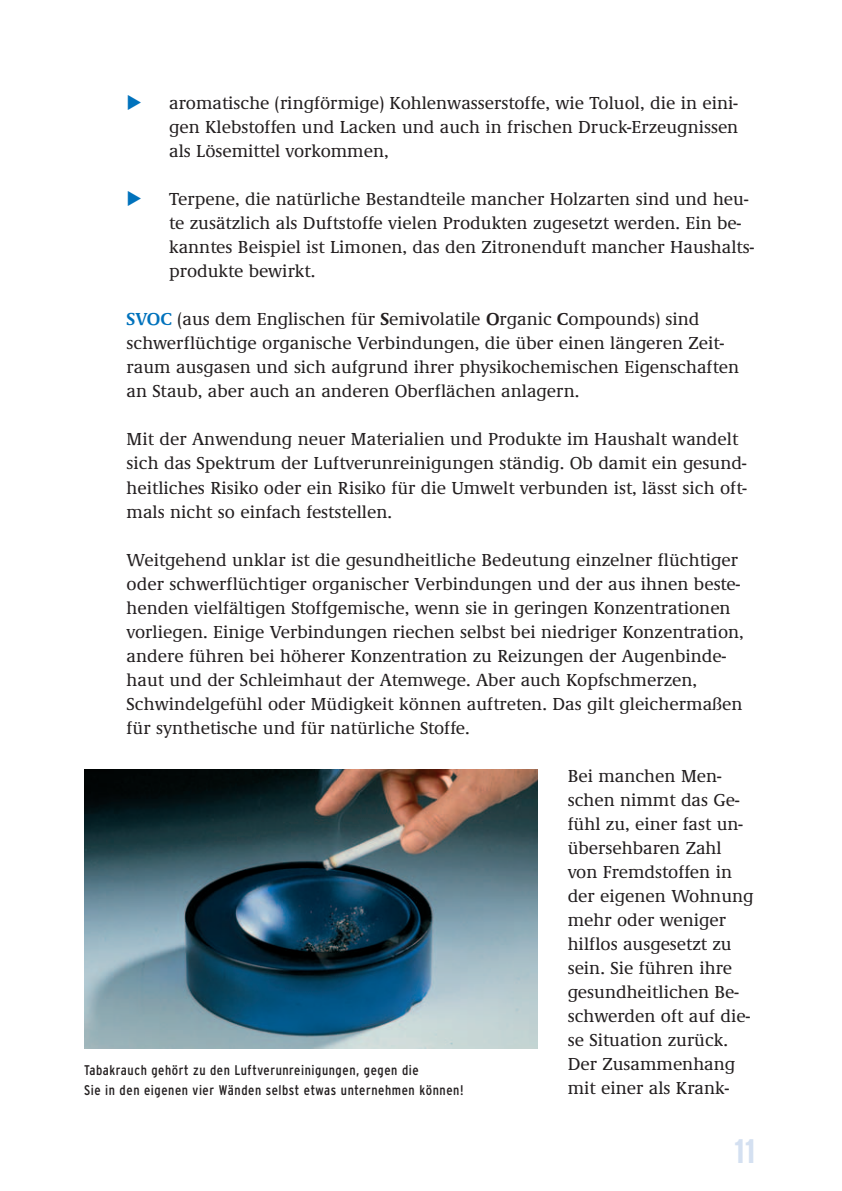
<style>
.page{position:relative;width:842px;height:1191px;background:#fff}
.page>*{position:absolute;margin:0;border:0;box-sizing:border-box;transform-origin:0 0}
.t1{font:700 condensed 34px "Interstate";color:#d4e0f1}
.t2{font:500 18px/24px "Demos EF";color:#231f20}
.t3{font:condensed 14px/20px "Interstate";letter-spacing:.04em;color:#231f20}
.s1{font-weight:600;color:#0072bc}
.s2{font-weight:600}
</style>
<div class="page">
<img style="left:84px;top:769px;width:454px;height:279px">
<p class="t2" style="left:169px;top:93px;width:571px;text-align:justify">aromatische (ringförmige) Kohlenwasserstoffe, wie Toluol, die in eini&shy;gen Klebstoffen und Lacken und auch in frischen Druck-Erzeugnissen als Lösemittel vorkommen,</p>
<p class="t2" style="left:169px;top:189px;width:586px">Terpene, die natürliche Bestandteile mancher Holzarten sind und heu&shy;te zusätzlich als Duftstoffe vielen Produkten zugesetzt werden. Ein be&shy;kanntes Beispiel ist Limonen, das den Zitronenduft mancher Haushalts&shy;produkte bewirkt.</p>
<p class="t2" style="left:127px;top:309px;width:614px"><span class="s1">SVOC</span> (aus dem Englischen für <span class="s2">S</span>emi<span class="s2">v</span>olatile <span class="s2">O</span>rganic <span class="s2">C</span>ompounds) sind schwerflüchtige organische Verbindungen, die über einen längeren Zeit&shy;raum ausgasen und sich aufgrund ihrer physikochemischen Eigenschaften an Staub, aber auch an anderen Oberflächen anlagern.</p>
<p class="t2" style="left:127px;top:429px;width:622px">Mit der Anwendung neuer Materialien und Produkte im Haushalt wandelt sich das Spektrum der Luftverunreinigungen ständig. Ob damit ein gesund&shy;heitliches Risiko oder ein Risiko für die Umwelt verbunden ist, lässt sich oft&shy;mals nicht so einfach feststellen.</p>
<p class="t2" style="left:127px;top:549px;width:619px">Weitgehend unklar ist die gesundheitliche Bedeutung einzelner flüchtiger oder schwerflüchtiger organischer Verbindungen und der aus ihnen beste&shy;henden vielfältigen Stoffgemische, wenn sie in geringen Konzentrationen vorliegen. Einige Verbindungen riechen selbst bei niedriger Konzentration, andere führen bei höherer Konzentration zu Reizungen der Augenbinde&shy;haut und der Schleimhaut der Atemwege. Aber auch Kopfschmerzen, Schwindelgefühl oder Müdigkeit können auftreten. Das gilt gleichermaßen für synthetische und für natürliche Stoffe.</p>
<p class="t2" style="left:568px;top:765px;width:187px">Bei manchen Men&shy;schen nimmt das Ge&shy;fühl zu, einer fast un&shy;übersehbaren Zahl von Fremdstoffen in der eigenen Wohnung mehr oder weniger hilflos ausgesetzt zu sein. Sie führen ihre gesundheitlichen Be&shy;schwerden oft auf die&shy;se Situation zurück.<br>Der Zusammenhang mit einer als Krank-</p>
<p class="t3" style="left:84px;top:1060px;width:381px">Tabakrauch gehört zu den Luftverunreinigungen, gegen die<br>Sie in den eigenen vier Wänden selbst etwas unternehmen können!</p>
<h1 class="t1" style="left:734px;top:1137px;width:23px">11</h1>
</div>
